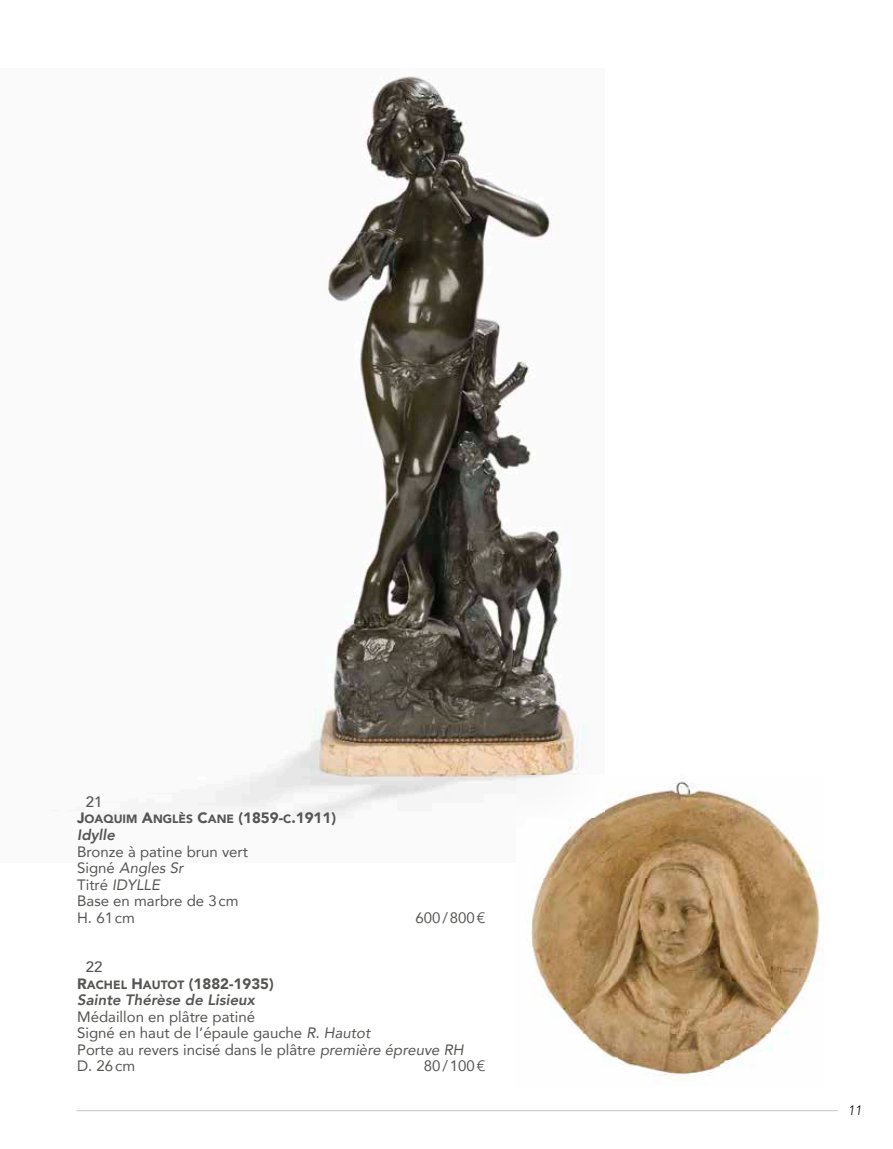
<style>
.page{position:relative;width:893px;height:1149px;background:#fff}
.page>*{position:absolute;margin:0;border:0;box-sizing:border-box;transform-origin:0 0}
.t1{font:15px/16.5px "Avenir";color:#555554}
.t2{font:15px "Avenir Black SC800";color:#555554}
.t3{font:italic 800 15px "Avenir";color:#555554}
.t4{font:500 15px "Avenir";color:#555554}
.t5{font:italic 300 13.5px "Avenir";color:#000}
.s1{font-size:12px}
.s2{font-style:italic}
</style>
<div class="page">
<img style="left:198px;top:76px;width:390px;height:741px">
<img style="left:605px;top:781px;width:167px;height:45px">
<img style="left:772px;top:821px;width:51px;height:230px">
<img style="left:527px;top:826px;width:245px;height:252px">
<img style="left:517px;top:774px;width:88px;height:88px">
<hr style="left:77px;top:1109px;width:761px;height:1px;background:#c5c5c6">
<p class="t4" style="left:86px;top:788px;width:18px">21</p>
<p class="t2" style="left:77px;top:805px;width:260px">J<span class="s1">OAQUIM</span> A<span class="s1">NGLÈS</span> C<span class="s1">ANE</span> (1859-<span class="s1">C</span>.1911)</p>
<p class="t3" style="left:77px;top:825px;width:39px">Idylle</p>
<p class="t1" style="left:77px;top:842px;width:172px">Bronze à patine brun vert<br>Signé <span class="s2">Angles Sr<br></span>Titré <span class="s2">IDYLLE<br></span>Base en marbre de 3 cm<br>H. 61 cm</p>
<p class="t1" style="left:415px;top:908px;width:71px">600 / 800 €</p>
<p class="t4" style="left:86px;top:953px;width:18px">22</p>
<p class="t2" style="left:77px;top:970px;width:198px">R<span class="s1">ACHEL</span> H<span class="s1">AUTOT</span> (1882-1935)</p>
<p class="t3" style="left:77px;top:990px;width:179px">Sainte Thérèse de Lisieux</p>
<p class="t1" style="left:77px;top:1007px;width:388px">Médaillon en plâtre patiné<br>Signé en haut de l’épaule gauche <span class="s2">R. Hautot<br></span>Porte au revers incisé dans le plâtre <span class="s2">première épreuve RH </span>D. 26 cm</p>
<p class="t1" style="left:424px;top:1056px;width:63px">80 / 100 €</p>
<p class="t5" style="left:848px;top:1102px;width:16px">11</p>
</div>
